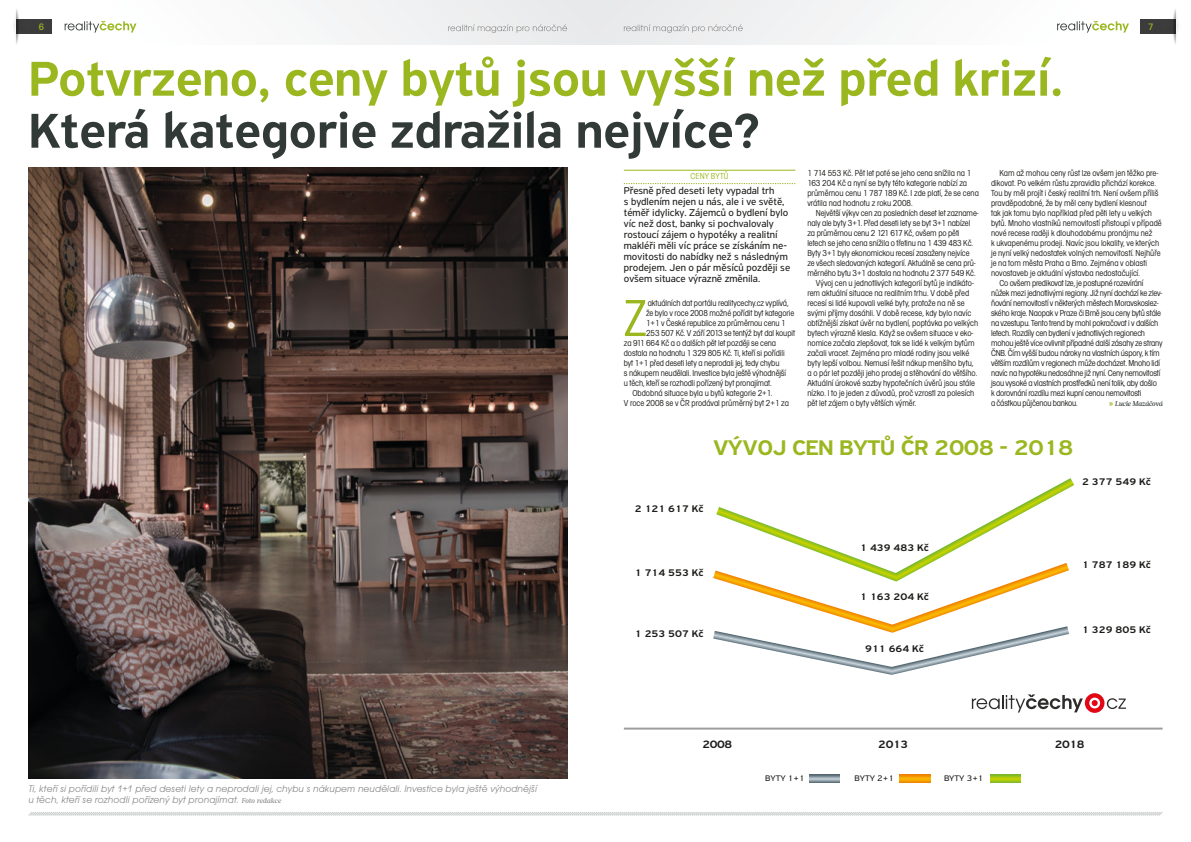
<style>
.page{position:relative;width:1191px;height:842px;background:#fff}
.page>*{position:absolute;margin:0;border:0;box-sizing:border-box;transform-origin:0 0}
.t1{font:53.8px "Avant Gar Got Itc TOT Boo Con";color:#9ab720}
.t2{font:500 52px "PF Highway Sans Pro";letter-spacing:-.01em;color:#9ab720}
.t3{font:500 52px "PF Highway Sans Pro";letter-spacing:-.01em;color:#323a37}
.t4{font:500 22.6px "PF Highway Sans Pro";letter-spacing:-.02em;color:#9ab720;scale:1.06 1}
.t5{font:500 11.4px "PF Highway Sans Pro";letter-spacing:-.03em;color:#1d1d1b;scale:1.06 1}
.t6{font:10.5px/11px "PF Highway Sans Pro";color:#1d1d1b}
.t7{font:500 10.2px "PF Highway Sans Pro";color:#1d1d1b;scale:1.06 1}
.t8{font:10px/11px "Avant Gar Got Itc TOT Boo Obl";letter-spacing:.01em;color:#8a8a89}
.t9{font:9.6px "Avant Gar Got Itc TOT Med Con";color:#9ab720;scale:1.08 1}
.t10{font:9px/10px "Avant Gar Got Itc TOT Boo Con";letter-spacing:-.01em;color:#1d1d1b}
.t11{font:9px "Avant Gar Got Itc TOT Boo Con";letter-spacing:.015em;color:#9ab720}
.t12{font:8.6px "PF Highway Sans Pro";color:#1d1d1b;scale:1.06 1}
.t13{font:italic 500 7px "Glosa Text";letter-spacing:-.03em;color:#323a37}
.s1{font-family:"Vista Sans Bold CE";font-weight:400;font-style:normal;font-size:8px;color:#9ab720}
.s2{font-family:"Glosa Text";font-weight:500;font-style:italic;font-size:7px}
</style>
<div class="page">
<div style="left:110px;top:0;width:485px;height:44px;background:#f4f4f5"></div>
<div style="left:595px;top:0;width:485px;height:44px;background:#f4f4f5"></div>
<img style="left:26px;top:20px;width:26px;height:14px">
<img style="left:1141px;top:20px;width:25px;height:14px">
<img style="left:16px;top:9px;width:10px;height:36px">
<img style="left:1166px;top:9px;width:10px;height:36px">
<img style="left:14px;top:10px;width:3px;height:31px">
<img style="left:1175px;top:10px;width:3px;height:31px">
<svg style="left:448px;top:24px;width:119px;height:9px"></svg>
<svg style="left:624px;top:24px;width:118px;height:9px"></svg>
<svg style="left:65px;top:21px;width:71px;height:12px"></svg>
<svg style="left:1057px;top:21px;width:72px;height:12px"></svg>
<svg style="left:28px;top:812px;width:1135px;height:4px;background:#dee0e0"></svg>
<hr style="left:624px;top:170px;width:171px;height:1px;background:#9ab720">
<svg style="left:624px;top:183px;width:171px;height:1px"></svg>
<img style="left:29px;top:167px;width:538px;height:611px">
<svg style="left:809px;top:774px;width:31px;height:8px"></svg>
<svg style="left:900px;top:774px;width:30px;height:8px"></svg>
<svg style="left:990px;top:774px;width:30px;height:8px"></svg>
<svg style="left:972px;top:693px;width:154px;height:20px"></svg>
<svg style="left:713px;top:478px;width:361px;height:197px"></svg>
<hr style="left:624px;top:728px;width:538px;height:2px;background:#9d9d9d">
<p class="t9" style="left:39px;top:21px;width:6px">6</p>
<p class="t9" style="left:1148px;top:21px;width:6px">7</p>
<h2 class="t2" style="left:28px;top:48px;width:1036px">Potvrzeno, ceny bytů jsou vyšší než před krizí.</h2>
<h2 class="t3" style="left:28px;top:100px;width:733px">Která kategorie zdražila nejvíce?</h2>
<p class="t11" style="left:690px;top:171px;width:39px">CENY BYTŮ</p>
<p class="t6" style="left:624px;top:185px;width:168px">Přesně před deseti lety vypadal trh<br>s bydlením nejen u nás, ale i ve světě, téměř idylicky. Zájemců o bydlení bylo víc než dost, banky si pochvalovaly rostoucí zájem o hypotéky a realitní makléři měli víc práce se získáním ne&shy;movitosti do nabídky než s následným prodejem. Jen o pár měsíců později se ovšem situace výrazně změnila.</p>
<h1 class="t1" style="left:624px;top:288px;width:24px">Z</h1>
<p class="t10" style="left:648px;top:298px;width:142px">aktuálních dat portálu realitycechy.cz vyplívá,</p>
<p class="t10" style="left:646px;top:308px;width:150px">že bylo v roce 2008 možné pořídit byt kategorie</p>
<p class="t10" style="left:646px;top:318px;width:141px">1+1 v České republice za průměrnou cenu 1</p>
<p class="t10" style="left:646px;top:328px;width:150px">253 507 Kč. V září 2013 se tentýž byt dal koupit</p>
<p class="t10" style="left:624px;top:338px;width:154px">za 911 664 Kč a o dalších pět let později se cena</p>
<p class="t10" style="left:624px;top:348px;width:162px">dostala na hodnotu 1 329 805 Kč. Ti, kteří si pořídili</p>
<p class="t10" style="left:624px;top:358px;width:157px">byt 1+1 před deseti lety a neprodali jej, tedy chybu</p>
<p class="t10" style="left:624px;top:368px;width:164px">s nákupem neudělali. Investice byla ještě výhodnější</p>
<p class="t10" style="left:624px;top:378px;width:149px">u těch, kteří se rozhodli pořízený byt pronajímat.</p>
<p class="t10" style="left:632px;top:388px;width:142px">Obdobná situace byla u bytů kategorie 2+1.</p>
<p class="t10" style="left:624px;top:398px;width:167px">V roce 2008 se v ČR prodával průměrný byt 2+1 za</p>
<p class="t10" style="left:807px;top:168px;width:173px">1 714 553 Kč. Pět let poté se jeho cena snížila na 1<br>163 204 Kč a nyní se byty této kategorie nabízí za průměrnou cenu 1 787 189 Kč. I zde platí, že se cena vrátila nad hodnotu z roku 2008.</p>
<p class="t10" style="left:816px;top:208px;width:164px">Největší výkyv cen za posledních deset let zazname-</p>
<p class="t10" style="left:807px;top:218px;width:164px">naly ale byty 3+1. Před deseti lety se byt 3+1 nabízel</p>
<p class="t10" style="left:807px;top:228px;width:154px">za průměrnou cenu 2 121 617 Kč, ovšem po pěti</p>
<p class="t10" style="left:807px;top:238px;width:167px">letech se jeho cena snížila o třetinu na 1 439 483 Kč.</p>
<p class="t10" style="left:807px;top:248px;width:164px">Byty 3+1 byly ekonomickou recesí zasaženy nejvíce</p>
<p class="t10" style="left:807px;top:258px;width:170px">ze všech sledovaných kategorií. Aktuálně se cena prů-</p>
<p class="t10" style="left:807px;top:268px;width:170px">měrného bytu 3+1 dostala na hodnotu 2 377 549 Kč.</p>
<p class="t10" style="left:816px;top:278px;width:159px">Vývoj cen u jednotlivých kategorií bytů je indikáto-</p>
<p class="t10" style="left:807px;top:288px;width:163px">rem aktuální situace na realitním trhu. V době před</p>
<p class="t10" style="left:807px;top:298px;width:159px">recesí si lidé kupovali velké byty, protože na ně se</p>
<p class="t10" style="left:807px;top:308px;width:165px">svými příjmy dosáhli. V době recese, kdy bylo navíc</p>
<p class="t10" style="left:807px;top:318px;width:172px">obtížnější získat úvěr na bydlení, poptávka po velkých</p>
<p class="t10" style="left:807px;top:328px;width:167px">bytech výrazně klesla. Když se ovšem situace v eko-</p>
<p class="t10" style="left:807px;top:338px;width:169px">nomice začala zlepšovat, tak se lidé k velkým bytům</p>
<p class="t10" style="left:807px;top:348px;width:163px">začali vracet. Zejména pro mladé rodiny jsou velké</p>
<p class="t10" style="left:807px;top:358px;width:168px">byty lepší volbou. Nemusí řešit nákup menšího bytu,</p>
<p class="t10" style="left:807px;top:368px;width:171px">a o pár let později jeho prodej a stěhování do většího.</p>
<p class="t10" style="left:807px;top:378px;width:169px">Aktuální úrokové sazby hypotečních úvěrů jsou stále</p>
<p class="t10" style="left:807px;top:388px;width:168px">nízko. I to je jeden z důvodů, proč vzrostl za polesích</p>
<p class="t10" style="left:807px;top:398px;width:110px">pět let zájem o byty větších výměr.</p>
<p class="t10" style="left:999px;top:168px;width:160px">Kam až mohou ceny růst lze ovšem jen těžko pre-</p>
<p class="t10" style="left:991px;top:178px;width:166px">dikovat. Po velkém růstu zpravidla přichází korekce.</p>
<p class="t10" style="left:991px;top:188px;width:169px">Tou by měl projít i český realitní trh. Není ovšem příliš</p>
<p class="t10" style="left:991px;top:198px;width:157px">pravděpodobné, že by měl ceny bydlení klesnout</p>
<p class="t10" style="left:991px;top:208px;width:162px">tak jak tomu bylo například před pěti lety u velkých</p>
<p class="t10" style="left:991px;top:218px;width:172px">bytů. Mnoho vlastníků nemovitostí přistoupí v případě</p>
<p class="t10" style="left:991px;top:228px;width:163px">nové recese raději k dlouhodobému pronájmu než</p>
<p class="t10" style="left:991px;top:238px;width:170px">k ukvapenému prodeji. Navíc jsou lokality, ve kterých</p>
<p class="t10" style="left:991px;top:248px;width:171px">je nyní velký nedostatek volných nemovitostí. Nejhůře</p>
<p class="t10" style="left:991px;top:258px;width:158px">je na tom města Praha a Brno. Zejména v oblasti</p>
<p class="t10" style="left:991px;top:268px;width:151px">novostaveb je aktuální výstavba nedostačující.</p>
<p class="t10" style="left:999px;top:278px;width:145px">Co ovšem predikovat lze, je postupné rozevírání</p>
<p class="t10" style="left:991px;top:288px;width:173px">nůžek mezi jednotlivými regiony. Již nyní dochází ke zlev-</p>
<p class="t10" style="left:991px;top:298px;width:169px">ňování nemovitostí v některých městech Moravskoslez-</p>
<p class="t10" style="left:991px;top:308px;width:171px">ského kraje. Naopak v Praze či Brně jsou ceny bytů stále</p>
<p class="t10" style="left:991px;top:318px;width:169px">na vzestupu. Tento trend by mohl pokračovat i v dalších</p>
<p class="t10" style="left:991px;top:328px;width:156px">letech. Rozdíly cen bydlení v jednotlivých regionech</p>
<p class="t10" style="left:991px;top:338px;width:173px">mohou ještě více ovlivnit případné další zásahy ze strany</p>
<p class="t10" style="left:991px;top:348px;width:170px">ČNB. Čím vyšší budou nároky na vlastních úspory, k tím</p>
<p class="t10" style="left:991px;top:358px;width:170px">větším rozdílům v regionech může docházet. Mnoho lidí</p>
<p class="t10" style="left:991px;top:368px;width:171px">navíc na hypotéku nedosáhne již nyní. Ceny nemovitostí</p>
<p class="t10" style="left:991px;top:378px;width:167px">jsou vysoké a vlastních prostředků není tolik, aby došlo</p>
<p class="t10" style="left:991px;top:388px;width:152px">k dorovnání rozdílu mezi kupní cenou nemovitosti</p>
<p class="t10" style="left:991px;top:398px;width:88px">a částkou půjčenou bankou.</p>
<p class="t13" style="left:1109px;top:399px;width:55px"><span class="s1">»</span> Lucie Mazáčová</p>
<h3 class="t4" style="left:713px;top:434px;width:341px">VÝVOJ CEN BYTŮ ČR 2008 - 2018</h3>
<p class="t7" style="left:635px;top:503px;width:66px">2 121 617 Kč</p>
<p class="t7" style="left:1082px;top:475px;width:66px">2 377 549 Kč</p>
<p class="t7" style="left:635px;top:567px;width:66px">1 714 553 Kč</p>
<p class="t7" style="left:635px;top:628px;width:66px">1 253 507 Kč</p>
<p class="t7" style="left:860px;top:542px;width:66px">1 439 483 Kč</p>
<p class="t7" style="left:860px;top:590px;width:66px">1 163 204 Kč</p>
<p class="t7" style="left:865px;top:643px;width:57px">911 664 Kč</p>
<p class="t7" style="left:1082px;top:559px;width:66px">1 787 189 Kč</p>
<p class="t7" style="left:1082px;top:623px;width:66px">1 329 805 Kč</p>
<p class="t5" style="left:702px;top:738px;width:30px">2008</p>
<p class="t5" style="left:878px;top:738px;width:30px">2013</p>
<p class="t5" style="left:1054px;top:738px;width:30px">2018</p>
<p class="t8" style="left:28px;top:783px;width:510px">Ti, kteří si pořídili byt 1+1 před deseti lety a neprodali jej, chybu s nákupem neudělali. Investice byla ještě výhodnější u těch, kteří se rozhodli pořízený byt pronajímat. <span class="s2">Foto redakce</span></p>
<p class="t12" style="left:765px;top:773px;width:39px">BYTY 1+1</p>
<p class="t12" style="left:854px;top:773px;width:39px">BYTY 2+1</p>
<p class="t12" style="left:944px;top:773px;width:39px">BYTY 3+1</p>
</div>
